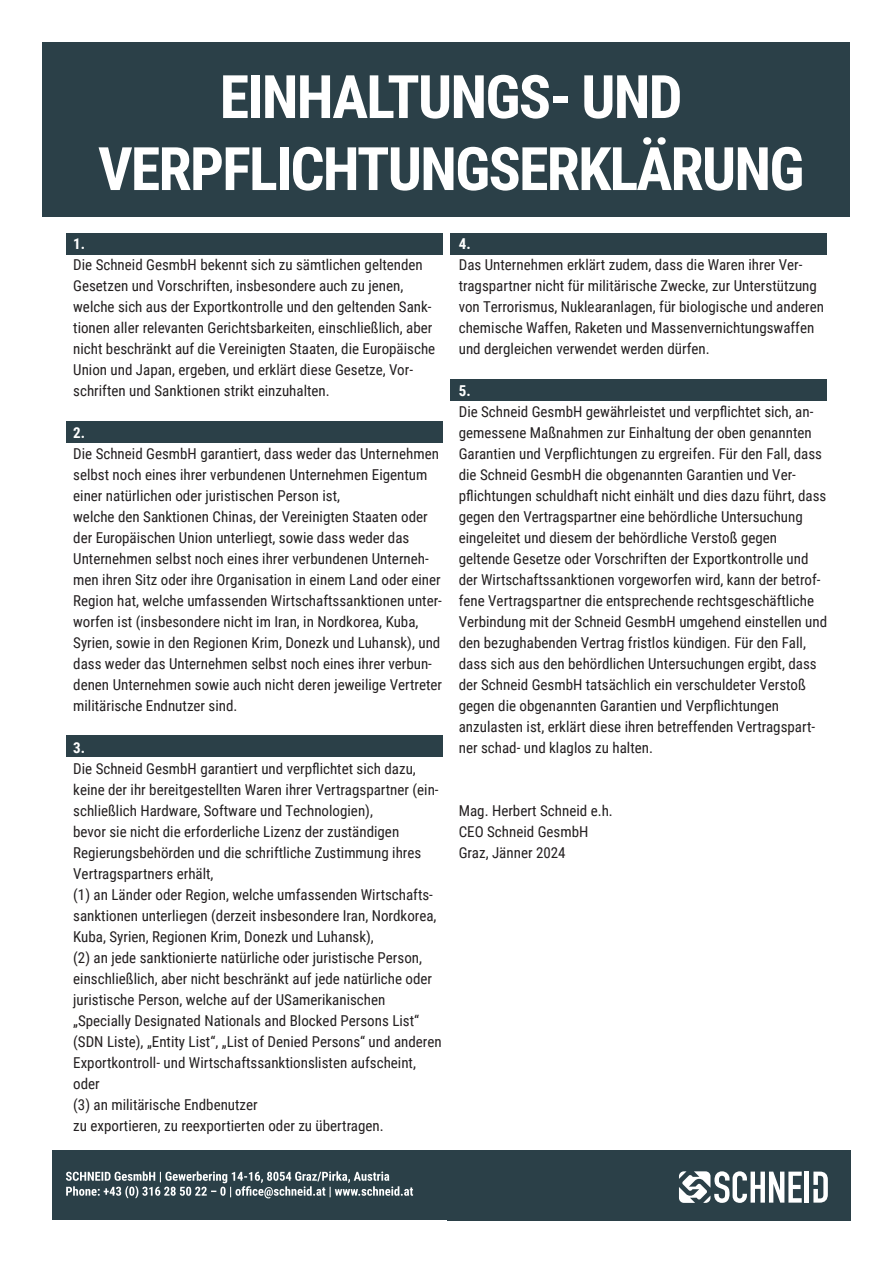
<style>
.page{position:relative;width:893px;height:1263px;background:#fff}
.page>*{position:absolute;margin:0;border:0;box-sizing:border-box;transform-origin:0 0}
.t1{font:700 60px/72px "Roboto Condensed";letter-spacing:-.03em;color:#fff;text-align:center}
.t2{font:15px/21px "Roboto Condensed";color:#231f20}
.t3{font:700 15px "Roboto Condensed";color:#fff}
</style>
<div class="page">
<div style="left:451px;top:233px;width:376px;height:22px;background:#2b4048"></div>
<div style="left:66px;top:735px;width:376px;height:21px;background:#2b4048"></div>
<div style="left:451px;top:379px;width:376px;height:22px;background:#2b4048"></div>
<div style="left:66px;top:421px;width:376px;height:22px;background:#2b4048"></div>
<div style="left:66px;top:233px;width:376px;height:22px;background:#2b4048"></div>
<div style="left:43px;top:43px;width:807px;height:174px;background:#2b4048"></div>
<div style="left:52px;top:1150px;width:798px;height:70px;background:#2b4048"></div>
<svg style="left:679px;top:1171px;width:123px;height:32px"></svg>
<hr style="left:805px;top:1171px;width:4px;height:31px;background:#fff">
<svg style="left:813px;top:1171px;width:15px;height:31px"></svg>
<svg style="left:66px;top:1171px;width:347px;height:27px"></svg>
<h1 class="t1" style="left:98px;top:58px;width:708px">EINHALTUNGS- UND<br>VERPFLICHTUNGSERKLÄRUNG</h1>
<p class="t3" style="left:73px;top:233px;width:13px">1.</p>
<p class="t2" style="left:73px;top:254px;width:363px">Die Schneid GesmbH bekennt sich zu sämtlichen geltenden Gesetzen und Vorschriften, insbesondere auch zu jenen, welche sich aus der Exportkontrolle und den geltenden Sank&shy;tionen aller relevanten Gerichtsbarkeiten, einschließlich, aber nicht beschränkt auf die Vereinigten Staaten, die Europäische Union und Japan, ergeben, und erklärt diese Gesetze, Vor&shy;schriften und Sanktionen strikt einzuhalten.</p>
<p class="t3" style="left:73px;top:422px;width:13px">2.</p>
<p class="t2" style="left:73px;top:443px;width:370px">Die Schneid GesmbH garantiert, dass weder das Unternehmen selbst noch eines ihrer verbundenen Unternehmen Eigentum einer natürlichen oder juristischen Person ist,<br>welche den Sanktionen Chinas, der Vereinigten Staaten oder der Europäischen Union unterliegt, sowie dass weder das Unternehmen selbst noch eines ihrer verbundenen Unterneh&shy;men ihren Sitz oder ihre Organisation in einem Land oder einer Region hat, welche umfassenden Wirtschaftssanktionen unter&shy;worfen ist (insbesondere nicht im Iran, in Nordkorea, Kuba, Syrien, sowie in den Regionen Krim, Donezk und Luhansk), und dass weder das Unternehmen selbst noch eines ihrer verbun&shy;denen Unternehmen sowie auch nicht deren jeweilige Vertreter militärische Endnutzer sind.</p>
<p class="t3" style="left:73px;top:737px;width:13px">3.</p>
<p class="t2" style="left:73px;top:758px;width:370px">Die Schneid GesmbH garantiert und verpflichtet sich dazu, keine der ihr bereitgestellten Waren ihrer Vertragspartner (ein&shy;schließlich Hardware, Software und Technologien),<br>bevor sie nicht die erforderliche Lizenz der zuständigen Regierungsbehörden und die schriftliche Zustimmung ihres Vertragspartners erhält,<br>(1) an Länder oder Region, welche umfassenden Wirtschafts&shy;sanktionen unterliegen (derzeit insbesondere Iran, Nordkorea, Kuba, Syrien, Regionen Krim, Donezk und Luhansk),<br>(2) an jede sanktionierte natürliche oder juristische Person, einschließlich, aber nicht beschränkt auf jede natürliche oder juristische Person, welche auf der USamerikanischen „Specially Designated Nationals and Blocked Persons List“ (SDN Liste), „Entity List“, „List of Denied Persons“ und anderen Exportkontroll- und Wirtschaftssanktionslisten aufscheint, oder<br>(3) an militärische Endbenutzer<br>zu exportieren, zu reexportierten oder zu übertragen.</p>
<p class="t3" style="left:459px;top:233px;width:13px">4.</p>
<p class="t2" style="left:459px;top:254px;width:367px">Das Unternehmen erklärt zudem, dass die Waren ihrer Ver&shy;tragspartner nicht für militärische Zwecke, zur Unterstützung von Terrorismus, Nuklearanlagen, für biologische und anderen chemische Waffen, Raketen und Massenvernichtungswaffen und dergleichen verwendet werden dürfen.</p>
<p class="t3" style="left:459px;top:380px;width:13px">5.</p>
<p class="t2" style="left:459px;top:401px;width:370px">Die Schneid GesmbH gewährleistet und verpflichtet sich, an&shy;gemessene Maßnahmen zur Einhaltung der oben genannten Garantien und Verpflichtungen zu ergreifen. Für den Fall, dass die Schneid GesmbH die obgenannten Garantien und Ver&shy;pflichtungen schuldhaft nicht einhält und dies dazu führt, dass gegen den Vertragspartner eine behördliche Untersuchung eingeleitet und diesem der behördliche Verstoß gegen geltende Gesetze oder Vorschriften der Exportkontrolle und der Wirtschaftssanktionen vorgeworfen wird, kann der betrof&shy;fene Vertragspartner die entsprechende rechtsgeschäftliche Verbindung mit der Schneid GesmbH umgehend einstellen und den bezughabenden Vertrag fristlos kündigen. Für den Fall, dass sich aus den behördlichen Untersuchungen ergibt, dass der Schneid GesmbH tatsächlich ein verschuldeter Verstoß gegen die obgenannten Garantien und Verpflichtungen anzulasten ist, erklärt diese ihren betreffenden Vertragspart&shy;ner schad- und klaglos zu halten.</p>
<p class="t2" style="left:459px;top:800px;width:156px">Mag. Herbert Schneid e.h.<br>CEO Schneid GesmbH<br>Graz, Jänner 2024</p>
</div>
